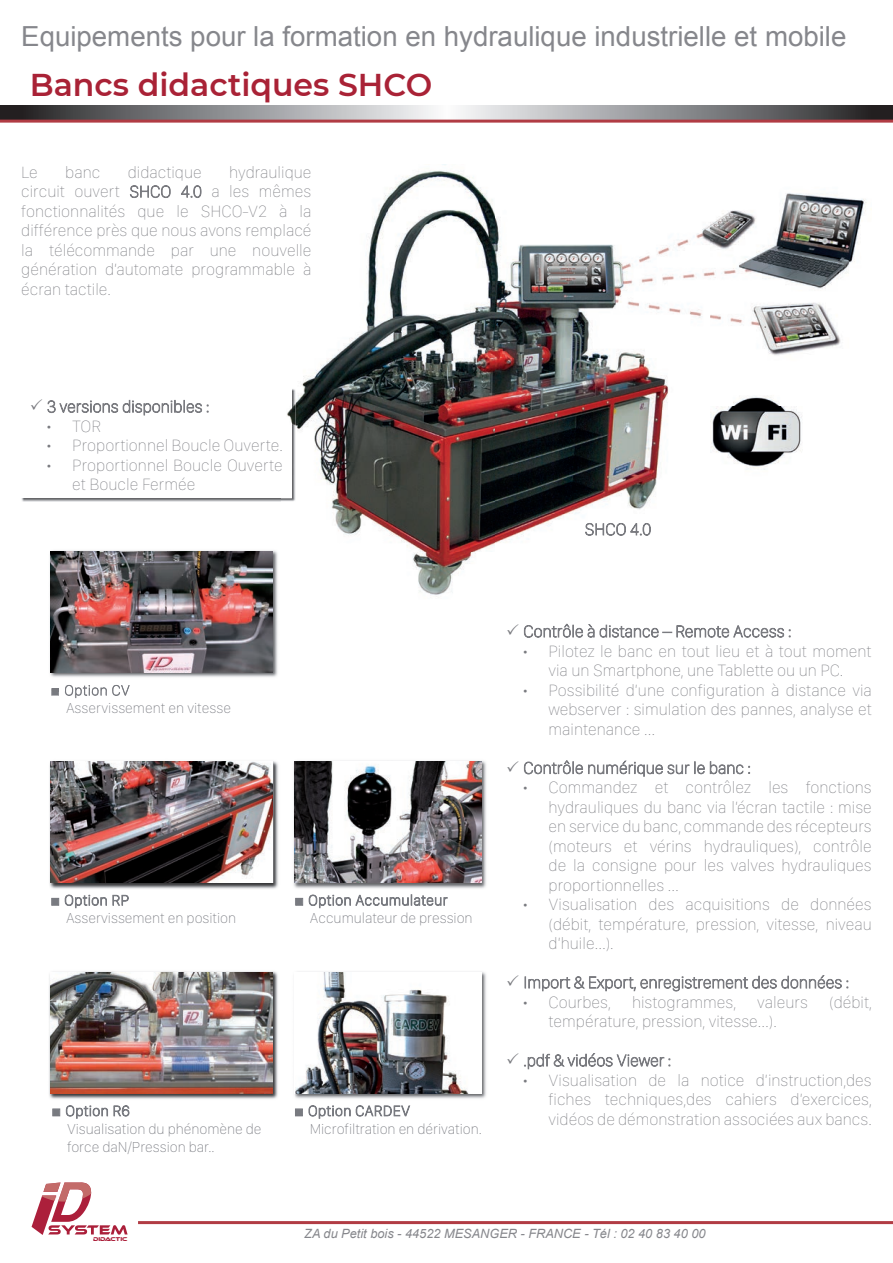
<style>
.page{position:relative;width:893px;height:1263px;background:#fff}
.page>*{position:absolute;margin:0;border:0;box-sizing:border-box;transform-origin:0 0}
.t1{font:600 31.5px "Montserrat";color:#a92236}
.t2{font:27.6px "Arial";color:#86878c}
.t3{font:200 16.95px/19.5px "SF Compact Display";color:#7a7b80;text-align:justify}
.t4{font:200 15px/18px "SF Compact Display";letter-spacing:-.005em;color:#787a80}
.t5{font:italic 12.75px "Arial";color:#86878c}
.t6{font:5.7px "Ethnocentric Rg";letter-spacing:-.035em;color:#ab1f3a}
.s1{font-family:"Arial";font-weight:400}
</style>
<div class="page">
<div style="left:0;top:105px;width:21px;height:15px;background:#231f20"></div>
<div style="left:872px;top:105px;width:21px;height:15px;background:#231f20"></div>
<svg style="left:21px;top:105px;width:425px;height:15px;background:#929093"></svg>
<svg style="left:446px;top:105px;width:426px;height:15px;background:#939193"></svg>
<hr style="left:0;top:120px;width:893px;height:3px;background:#b13c44">
<hr style="left:138px;top:1221px;width:755px;height:3px;background:#b13c44">
<svg style="left:32px;top:1182px;width:96px;height:53px"></svg>
<img style="left:21px;top:498px;width:260px;height:4px">
<img style="left:295px;top:170px;width:415px;height:382px">
<img style="left:710px;top:193px;width:162px;height:277px">
<img style="left:412px;top:552px;width:64px;height:43px">
<img style="left:281px;top:389px;width:14px;height:112px">
<img style="left:281px;top:389px;width:11px;height:109px">
<svg style="left:524px;top:623px;width:267px;height:15px"></svg>
<svg style="left:524px;top:760px;width:226px;height:17px"></svg>
<svg style="left:525px;top:975px;width:323px;height:16px"></svg>
<svg style="left:524px;top:1053px;width:146px;height:17px"></svg>
<svg style="left:585px;top:522px;width:66px;height:14px"></svg>
<img style="left:293px;top:760px;width:193px;height:129px">
<img style="left:294px;top:971px;width:192px;height:128px">
<img style="left:294px;top:972px;width:187px;height:121px">
<img style="left:49px;top:761px;width:229px;height:128px">
<img style="left:51px;top:761px;width:221px;height:122px">
<img style="left:49px;top:971px;width:229px;height:128px">
<img style="left:51px;top:972px;width:221px;height:121px">
<img style="left:294px;top:761px;width:187px;height:121px">
<div style="left:51px;top:898px;width:8px;height:7px;border:1px solid #787a80"></div>
<svg style="left:65px;top:894px;width:64px;height:14px"></svg>
<div style="left:295px;top:1109px;width:8px;height:7px;border:1px solid #787a80"></div>
<svg style="left:308px;top:1105px;width:102px;height:14px"></svg>
<div style="left:53px;top:1109px;width:7px;height:7px;border:1px solid #787a80"></div>
<svg style="left:66px;top:1105px;width:64px;height:14px"></svg>
<div style="left:295px;top:898px;width:8px;height:7px;border:1px solid #787a80"></div>
<svg style="left:309px;top:894px;width:139px;height:14px"></svg>
<img style="left:50px;top:550px;width:228px;height:127px">
<img style="left:295px;top:545px;width:2px;height:7px">
<svg style="left:51px;top:688px;width:8px;height:8px"></svg>
<svg style="left:65px;top:685px;width:65px;height:13px"></svg>
<img style="left:51px;top:551px;width:221px;height:122px">
<svg style="left:130px;top:185px;width:41px;height:13px"></svg>
<svg style="left:181px;top:185px;width:21px;height:13px"></svg>
<svg style="left:47px;top:399px;width:162px;height:17px"></svg>
<h2 class="t2" style="left:21px;top:18px;width:827px">Equipements pour la formation en hydraulique industrielle et mobile</h2>
<h1 class="t1" style="left:30px;top:63px;width:404px">Bancs didactiques SHCO</h1>
<p class="t3" style="left:21px;top:164px;width:292px;text-indent:208px">hydraulique circuit ouvert SHCO 4.0 a les mêmes fonctionnalités que le SHCO-V2 à la différence près que nous avons remplacé la télécommande par une nouvelle génération d’automate programmable à écran tactile.</p>
<p class="t3" style="left:21px;top:164px;width:18px">Le</p>
<p class="t3" style="left:65px;top:164px;width:37px">banc</p>
<p class="t3" style="left:128px;top:164px;width:76px">didactique</p>
<p class="t3" style="left:45px;top:418px;width:57px">• TOR</p>
<p class="t3" style="left:45px;top:437px;width:239px">• Proportionnel Boucle Ouverte.</p>
<p class="t3" style="left:72px;top:457px;width:212px;text-indent:-27px">• Proportionnel Boucle Ouverte et Boucle Fermée</p>
<p class="t4" style="left:66px;top:681px;width:167px;text-indent:-15px"><span class="s1">■</span> Option CV<br>Asservissement en vitesse</p>
<p class="t4" style="left:66px;top:909px;width:172px">Asservissement en position</p>
<p class="t4" style="left:67px;top:1119px;width:196px">Visualisation du phénomène de force daN/Pression bar..</p>
<p class="t6" style="left:93px;top:1235px;width:36px">DIDACTIC</p>
<p class="t4" style="left:310px;top:909px;width:164px">Accumulateur de pression</p>
<p class="t4" style="left:310px;top:1119px;width:174px">Microfiltration en dérivation.</p>
<p class="t3" style="left:522px;top:642px;width:352px;text-align:center">• Pilotez le banc en tout lieu et à tout moment via un Smartphone, une Tablette ou un PC.</p>
<p class="t3" style="left:549px;top:681px;width:325px;text-indent:-27px">• Possibilité d’une configuration à distance via webserver : simulation des pannes, analyse et maintenance …</p>
<p class="t3" style="left:549px;top:779px;width:325px;text-indent:-27px">• Commandez et contrôlez les fonctions hydrauliques du banc via l’écran tactile : mise en service du banc, commande des récepteurs (moteurs et vérins hydrauliques), contrôle de la consigne pour les valves hydrauliques proportionnelles …</p>
<p class="t3" style="left:549px;top:896px;width:325px;text-indent:-27px">• Visualisation des acquisitions de données (débit, température, pression, vitesse, niveau d’huile…).</p>
<p class="t3" style="left:549px;top:993px;width:325px;text-indent:-27px">• Courbes, histogrammes, valeurs (débit, température, pression, vitesse…).</p>
<p class="t3" style="left:549px;top:1071px;width:325px;text-indent:-27px">• Visualisation de la notice d’instruction,des fiches techniques,des cahiers d’exercices, vidéos de démonstration associées aux bancs.</p>
<p class="t5" style="left:304px;top:1225px;width:403px">ZA du Petit bois - 44522 MESANGER - FRANCE - Tél : 02 40 83 40 00</p>
</div>
